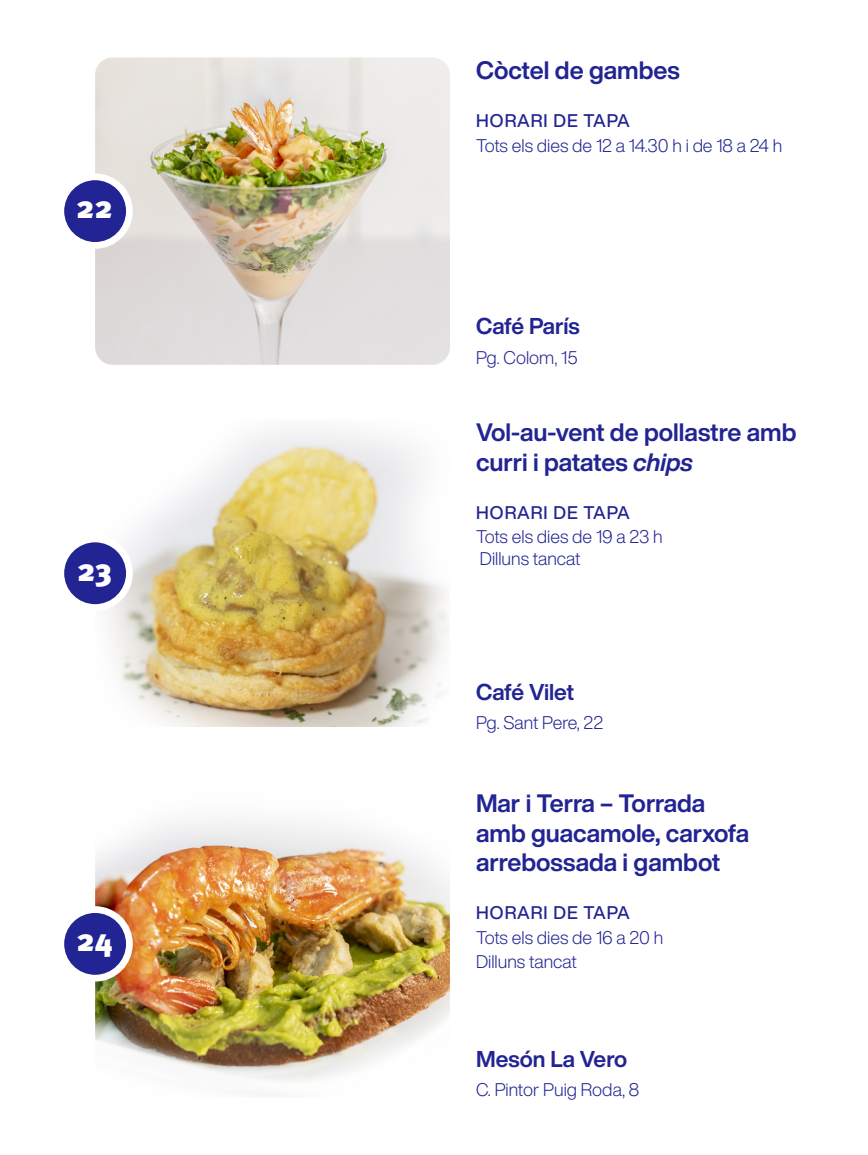
<style>
.page{position:relative;width:868px;height:1155px;background:#fff}
.page>*{position:absolute;margin:0;border:0;box-sizing:border-box;transform-origin:0 0}
.t1{font:900 31.5px "Meta Pro";color:#fff}
.t2{font:700 24.75px/29.7px "Helvetica Now Display";color:#212492}
.t3{font:700 22.5px "Helvetica Now Display";color:#212492}
.t4{font:300 18px/21.6px "Helvetica Now Display";color:#212492}
.t5{font:500 18px "Helvetica Now Display";letter-spacing:.045em;color:#212492}
.s1{font-style:italic}
</style>
<div class="page">
<img style="left:106px;top:430px;width:344px;height:297px">
<div style="left:61px;top:539px;width:68px;height:68px;background:#212492;border-radius:50%"></div>
<div style="left:57px;top:535px;width:76px;height:76px;border:7px solid #fff;border-radius:50%"></div>
<img style="left:95px;top:57px;width:355px;height:308px">
<div style="left:61px;top:177px;width:68px;height:68px;background:#212492;border-radius:50%"></div>
<div style="left:57px;top:173px;width:76px;height:76px;border:7px solid #fff;border-radius:50%"></div>
<img style="left:95px;top:821px;width:355px;height:261px">
<div style="left:61px;top:909px;width:68px;height:69px;background:#212492;border-radius:50%"></div>
<div style="left:57px;top:906px;width:76px;height:75px;border:7px solid #fff;border-radius:50%"></div>
<h1 class="t1" style="left:76px;top:188px;width:38px">22</h1>
<h1 class="t1" style="left:77px;top:549px;width:36px">23</h1>
<h1 class="t1" style="left:76px;top:920px;width:38px">24</h1>
<h2 class="t2" style="left:476px;top:55px;width:205px">Còctel de gambes</h2>
<p class="t5" style="left:476px;top:108px;width:155px">HORARI DE TAPA</p>
<p class="t4" style="left:476px;top:134px;width:307px">Tots els dies de 12 a 14.30 h i de 18 a 24 h</p>
<p class="t3" style="left:476px;top:311px;width:105px">Café París</p>
<p class="t4" style="left:476px;top:346px;width:103px">Pg. Colom, 15</p>
<h2 class="t2" style="left:476px;top:417px;width:322px">Vol-au-vent de pollastre amb curri i patates <span class="s1">chips</span></h2>
<p class="t5" style="left:476px;top:500px;width:155px">HORARI DE TAPA</p>
<p class="t4" style="left:476px;top:526px;width:188px">Tots els dies de 19 a 23 h<br>Dilluns tancat</p>
<p class="t3" style="left:476px;top:676px;width:100px">Café Vilet</p>
<p class="t4" style="left:476px;top:711px;width:128px">Pg. Sant Pere, 22</p>
<h2 class="t2" style="left:476px;top:788px;width:274px">Mar i Terra – Torrada amb guacamole, carxofa arrebossada i gambot</h2>
<p class="t5" style="left:476px;top:900px;width:155px">HORARI DE TAPA</p>
<p class="t4" style="left:476px;top:924px;width:189px;line-height:24.8px">Tots els dies de 16 a 20 h<br>Dilluns tancat</p>
<p class="t3" style="left:476px;top:1043px;width:153px">Mesón La Vero</p>
<p class="t4" style="left:476px;top:1079px;width:165px">C. Pintor Puig Roda, 8</p>
</div>
